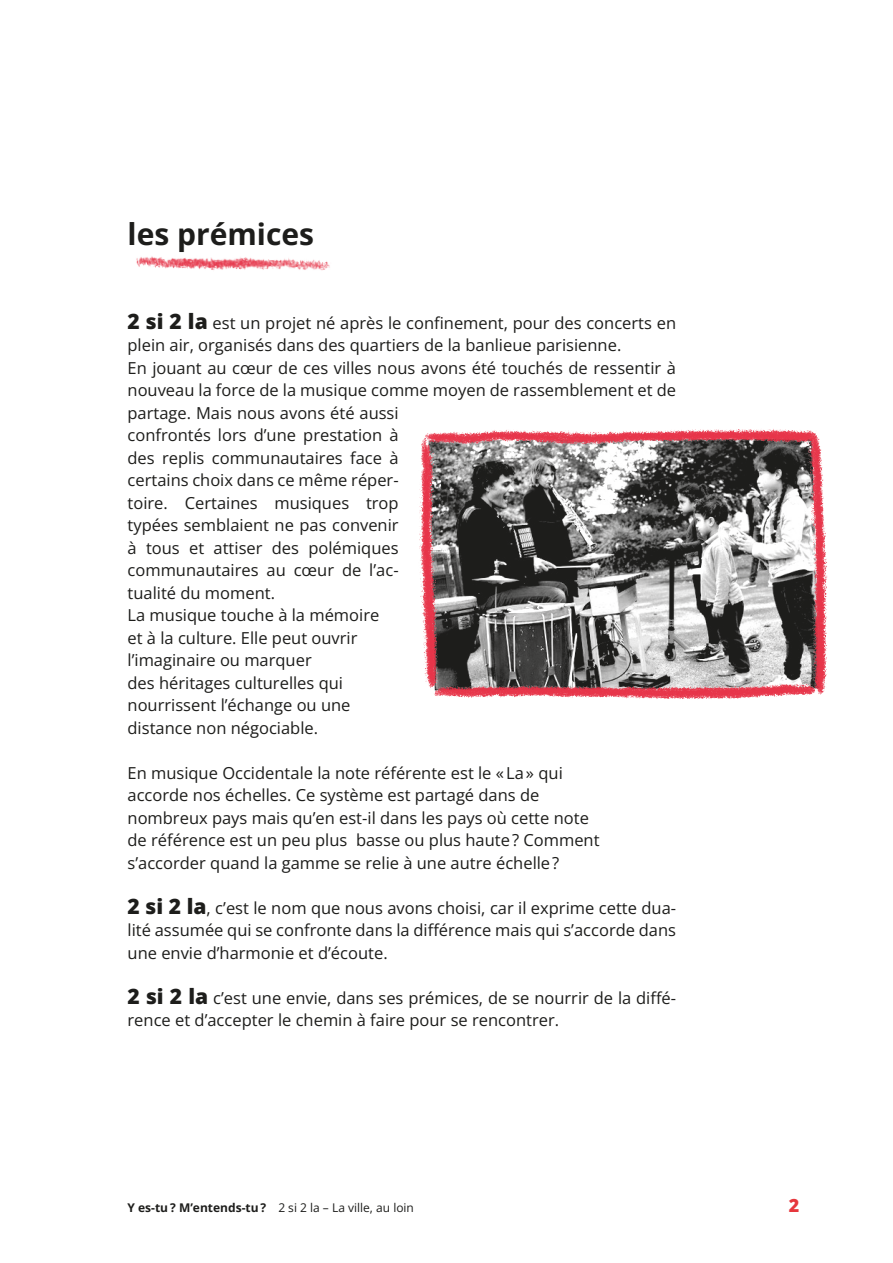
<style>
.page{position:relative;width:893px;height:1263px;background:#fff}
.page>*{position:absolute;margin:0;border:0;box-sizing:border-box;transform-origin:0 0}
.t1{font:700 30px "Open Sans";color:#1d1d1b}
.t2{font:800 18px "Open Sans";color:#e6373d}
.t3{font:16.5px/22.5px "Open Sans";color:#1d1d1b}
.t4{font:12px "Open Sans";color:#1d1d1b}
.s1{font-weight:800;font-size:21px}
.s2{font-weight:700}
</style>
<div class="page">
<img style="left:136px;top:256px;width:194px;height:15px">
<img style="left:419px;top:429px;width:409px;height:271px">
<h1 class="t1" style="left:128px;top:213px;width:188px">les prémices</h1>
<p class="t3" style="left:128px;top:311px;width:550px"><span class="s1">2 si 2 la</span> est un projet né après le confinement, pour des concerts en plein air, organisés dans des quartiers de la banlieue parisienne.<br>En jouant au cœur de ces villes nous avons été touchés de ressentir à nouveau la force de la musique comme moyen de rassemblement et de partage. Mais nous avons été aussi<br>confrontés lors d’une prestation à<br>des replis communautaires face à<br>certains choix dans ce même réper-<br>toire. Certaines musiques trop<br>typées semblaient ne pas convenir<br>à tous et attiser des polémiques<br>communautaires au cœur de l’ac-<br>tualité du moment.<br>La musique touche à la mémoire<br>et à la culture. Elle peut ouvrir<br>l’imaginaire ou marquer<br>des héritages culturelles qui<br>nourrissent l’échange ou une<br>distance non négociable.</p>
<p class="t3" style="left:128px;top:761px;width:474px">En musique Occidentale la note référente est le «La» qui accorde nos échelles. Ce système est partagé dans de nombreux pays mais qu’en est-il dans les pays où cette note de référence est un peu plus basse ou plus haute? Comment s’accorder quand la gamme se relie à une autre échelle?</p>
<p class="t3" style="left:128px;top:896px;width:550px;text-align:justify"><span class="s1">2 si 2 la</span>, c’est le nom que nous avons choisi, car il exprime cette dua&shy;lité assumée qui se confronte dans la différence mais qui s’accorde dans une envie d’harmonie et d’écoute.</p>
<p class="t3" style="left:128px;top:986px;width:550px"><span class="s1">2 si 2 la</span> c’est une envie, dans ses prémices, de se nourrir de la diffé&shy;rence et d’accepter le chemin à faire pour se rencontrer.</p>
<p class="t4" style="left:128px;top:1199px;width:288px"><span class="s2">Y es-tu ? M’entends-tu ?</span> 2 si 2 la – La ville, au loin</p>
<p class="t2" style="left:789px;top:1192px;width:12px">2</p>
</div>
